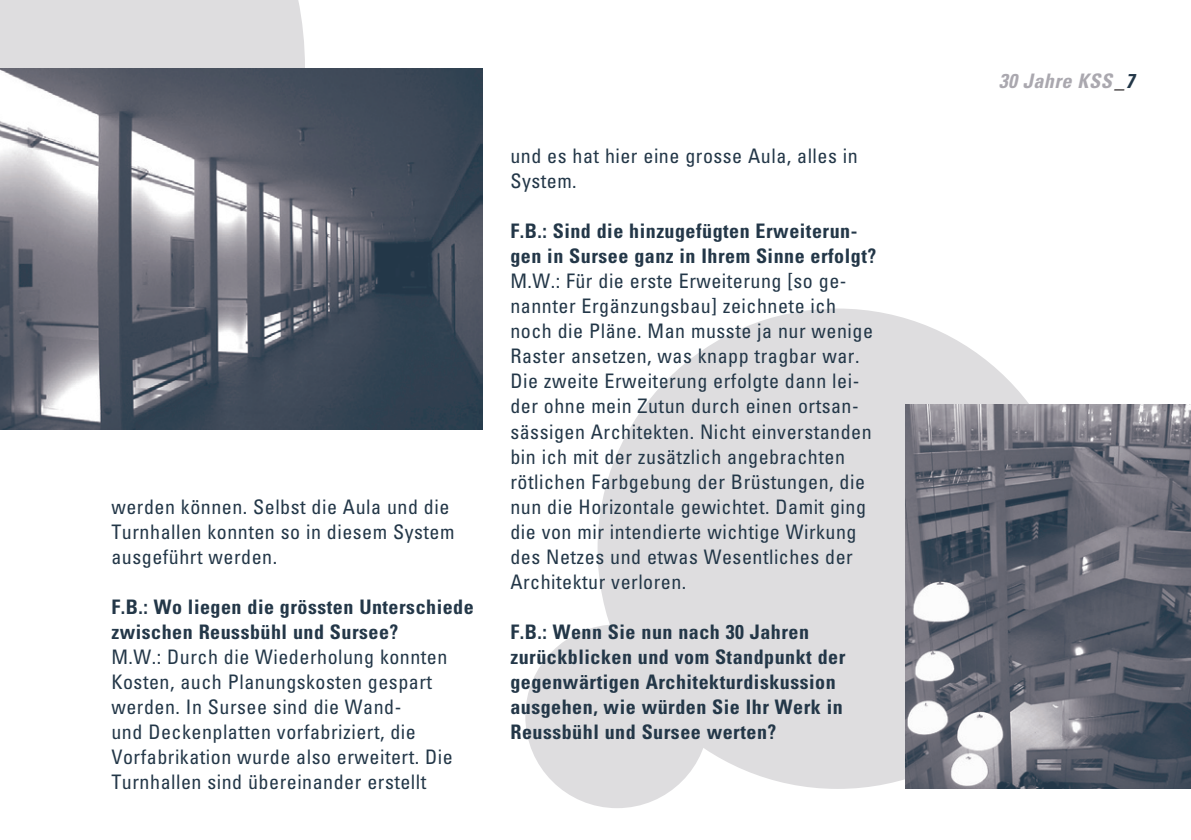
<style>
.page{position:relative;width:1191px;height:840px;background:#fff}
.page>*{position:absolute;margin:0;border:0;box-sizing:border-box;transform-origin:0 0}
.Lauftext{font:condensed 20px/25px "Univers";letter-spacing:.025em;color:#233748}
.Untertitel_o_E{font:700 condensed 20px/25px "Univers";letter-spacing:.025em;color:#233748}
.Normal_kursiv_rechts{font:italic 700 condensed 20px "Univers";letter-spacing:.025em;color:#aaa8af}
.s1{color:#231f20}
.s2{color:#233748}
</style>
<div class="page">
<div style="left:0;top:0;width:305px;height:68px;background:#dedddf"></div>
<div style="left:525px;top:624px;width:184px;height:183px;background:#dedddf;border-radius:50%"></div>
<div style="left:597px;top:308px;width:480px;height:480px;background:#dedddf;border-radius:50%"></div>
<img style="left:0;top:68px;width:482px;height:361px">
<img style="left:905px;top:404px;width:286px;height:384px">
<p class="Lauftext" style="left:111px;top:493px;width:344px">werden können. Selbst die Aula und die<br>Turnhallen konnten so in diesem System ausgeführt werden.</p>
<p class="Untertitel_o_E" style="left:111px;top:593px;width:364px">F.B.: Wo liegen die grössten Unterschiede zwischen Reussbühl und Sursee?</p>
<p class="Lauftext" style="left:111px;top:643px;width:343px">M.W.: Durch die Wiederholung konnten Kosten, auch Planungskosten gespart werden. In Sursee sind die Wand-<br>und Deckenplatten vorfabriziert, die Vorfabrikation wurde also erweitert. Die Turnhallen sind übereinander erstellt</p>
<p class="Lauftext" style="left:510px;top:143px;width:349px">und es hat hier eine grosse Aula, alles in<br>System.</p>
<p class="Untertitel_o_E" style="left:510px;top:218px;width:367px">F.B.: Sind die hinzugefügten Erweiterun&shy;gen in Sursee ganz in Ihrem Sinne erfolgt?</p>
<p class="Lauftext" style="left:510px;top:268px;width:364px">M.W.: Für die erste Erweiterung [so ge&shy;nannter Ergänzungsbau] zeichnete ich noch die Pläne. Man musste ja nur wenige Raster ansetzen, was knapp tragbar war.<br>Die zweite Erweiterung erfolgte dann lei&shy;der ohne mein Zutun durch einen ortsan&shy;sässigen Architekten. Nicht einverstanden bin ich mit der zusätzlich angebrachten rötlichen Farbgebung der Brüstungen, die nun die Horizontale gewichtet. Damit ging die von mir intendierte wichtige Wirkung des Netzes und etwas Wesentliches der Architektur verloren.</p>
<p class="Untertitel_o_E" style="left:510px;top:618px;width:336px">F.B.: Wenn Sie nun nach 30 Jahren zurückblicken und vom Standpunkt der gegenwärtigen Architekturdiskussion ausgehen, wie würden Sie Ihr Werk in Reussbühl und Sursee werten?</p>
<p class="Normal_kursiv_rechts" style="left:998px;top:69px;width:137px">30 Jahre KSS<span class="s1">_</span><span class="s2">7</span></p>
</div>
